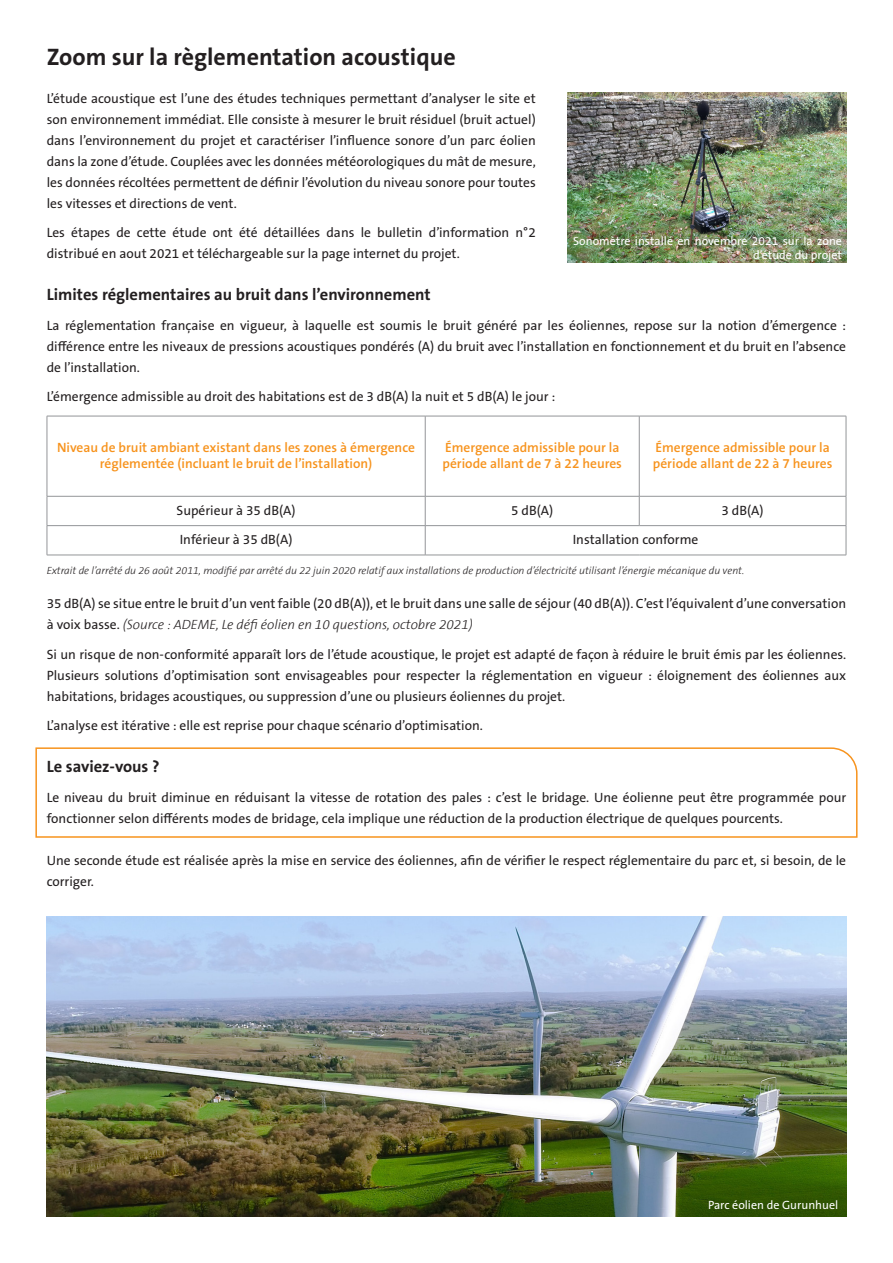
<style>
.page{position:relative;width:893px;height:1263px;background:#fff}
.page>*{position:absolute;margin:0;border:0;box-sizing:border-box;transform-origin:0 0}
.t1{font:700 24px "The Sans B W7";color:#231f20}
.t2{font:700 16.5px "The Sans B W7";color:#231f20}
.t3{font:13.5px/21px "The Sans B W5 Plain";color:#231f20}
.t4{font:600 13.5px/16.2px "The Sans B W6";color:#f7931d}
.t5{font:12px/14.4px "The Sans B W5 Plain";color:#fff;text-align:right}
.t6{font:italic 300 10.5px "The Sans B3";color:#231f20}
.s1{font-family:"The Sans B3";font-weight:300;font-style:italic}
</style>
<div class="page">
<svg style="left:48px;top:417px;width:798px;height:79px"></svg>
<hr style="left:425px;top:416px;width:1px;height:80px;background:#939598">
<hr style="left:639px;top:416px;width:1px;height:80px;background:#939598">
<svg style="left:639px;top:497px;width:1px;height:28px"></svg>
<svg style="left:425px;top:497px;width:1px;height:58px"></svg>
<hr style="left:47px;top:416px;width:378px;height:1px;background:#939598">
<hr style="left:47px;top:416px;width:1px;height:80px;background:#939598">
<hr style="left:425px;top:416px;width:214px;height:1px;background:#939598">
<hr style="left:639px;top:416px;width:207px;height:1px;background:#939598">
<hr style="left:846px;top:416px;width:1px;height:80px;background:#939598">
<hr style="left:47px;top:496px;width:378px;height:1px;background:#939598">
<hr style="left:425px;top:496px;width:214px;height:1px;background:#939598">
<hr style="left:639px;top:496px;width:207px;height:1px;background:#939598">
<hr style="left:47px;top:525px;width:378px;height:1px;background:#939598">
<svg style="left:47px;top:496px;width:1px;height:59px"></svg>
<hr style="left:425px;top:525px;width:214px;height:1px;background:#939598">
<hr style="left:639px;top:525px;width:207px;height:1px;background:#939598">
<svg style="left:846px;top:496px;width:1px;height:59px"></svg>
<hr style="left:47px;top:555px;width:378px;height:1px;background:#939598">
<hr style="left:425px;top:555px;width:214px;height:1px;background:#939598">
<hr style="left:639px;top:555px;width:207px;height:1px;background:#939598">
<img style="left:568px;top:92px;width:278px;height:171px">
<svg style="left:35px;top:747px;width:823px;height:91px"></svg>
<img style="left:47px;top:916px;width:799px;height:300px">
<p class="t1" style="left:47px;top:41px;width:411px">Zoom sur la règlementation acoustique</p>
<p class="t3" style="left:47px;top:88px;width:491px;text-align:justify">L’étude acoustique est l’une des études techniques permettant d’analyser le site et son environnement immédiat. Elle consiste à mesurer le bruit résiduel (bruit actuel) dans l’environnement du projet et caractériser l’influence sonore d’un parc éolien dans la zone d’étude. Couplées avec les données météorologiques du mât de mesure, les données récoltées permettent de définir l’évolution du niveau sonore pour toutes les vitesses et directions de vent.</p>
<p class="t3" style="left:47px;top:222px;width:491px">Les étapes de cette étude ont été détaillées dans le bulletin d’information n°2 distribué en aout 2021 et téléchargeable sur la page internet du projet.</p>
<p class="t2" style="left:47px;top:284px;width:385px">Limites réglementaires au bruit dans l’environnement</p>
<p class="t3" style="left:47px;top:315px;width:801px;text-align:justify">La réglementation française en vigueur, à laquelle est soumis le bruit généré par les éoliennes, repose sur la notion d’émergence : différence entre les niveaux de pressions acoustiques pondérés (A) du bruit avec l’installation en fonctionnement et du bruit en l’absence de l’installation.</p>
<p class="t3" style="left:47px;top:386px;width:510px">L’émergence admissible au droit des habitations est de 3 dB(A) la nuit et 5 dB(A) le jour :</p>
<p class="t4" style="left:57px;top:439px;width:359px;text-align:center">Niveau de bruit ambiant existant dans les zones à émergence réglementée (incluant le bruit de l’installation)</p>
<p class="t4" style="left:442px;top:439px;width:181px">Émergence admissible pour la période allant de 7 à 22 heures</p>
<p class="t4" style="left:653px;top:439px;width:181px">Émergence admissible pour la période allant de 22 à 7 heures</p>
<p class="t3" style="left:177px;top:500px;width:121px">Supérieur à 35 dB(A)</p>
<p class="t3" style="left:511px;top:500px;width:44px">5 dB(A)</p>
<p class="t3" style="left:722px;top:500px;width:44px">3 dB(A)</p>
<p class="t3" style="left:180px;top:529px;width:114px">Inférieur à 35 dB(A)</p>
<p class="t3" style="left:573px;top:529px;width:127px">Installation conforme</p>
<p class="t6" style="left:47px;top:565px;width:699px">Extrait de l’arrêté du 26 août 2011, modifié par arrêté du 22 juin 2020 relatif aux installations de production d’électricité utilisant l’énergie mécanique du vent.</p>
<p class="t3" style="left:47px;top:593px;width:801px">35 dB(A) se situe entre le bruit d’un vent faible (20 dB(A)), et le bruit dans une salle de séjour (40 dB(A)). C’est l’équivalent d’une conversation à voix basse. <span class="s1">(Source : ADEME, Le défi éolien en 10 questions, octobre 2021)</span></p>
<p class="t3" style="left:47px;top:644px;width:801px;text-align:justify">Si un risque de non-conformité apparaît lors de l’étude acoustique, le projet est adapté de façon à réduire le bruit émis par les éoliennes.<br>Plusieurs solutions d’optimisation sont envisageables pour respecter la réglementation en vigueur : éloignement des éoliennes aux habitations, bridages acoustiques, ou suppression d’une ou plusieurs éoliennes du projet.</p>
<p class="t3" style="left:47px;top:715px;width:437px">L’analyse est itérative : elle est reprise pour chaque scénario d’optimisation.</p>
<p class="t2" style="left:47px;top:756px;width:114px">Le saviez-vous ?</p>
<p class="t3" style="left:47px;top:787px;width:801px">Le niveau du bruit diminue en réduisant la vitesse de rotation des pales : c’est le bridage. Une éolienne peut être programmée pour fonctionner selon différents modes de bridage, cela implique une réduction de la production électrique de quelques pourcents.</p>
<p class="t3" style="left:47px;top:850px;width:801px">Une seconde étude est réalisée après la mise en service des éoliennes, afin de vérifier le respect réglementaire du parc et, si besoin, de le corriger.</p>
<p class="t5" style="left:573px;top:233px;width:270px">Sonomètre installé en novembre 2021 sur la zone d’étude du projet</p>
<p class="t5" style="left:708px;top:1198px;width:132px">Parc éolien de Gurunhuel</p>
</div>
